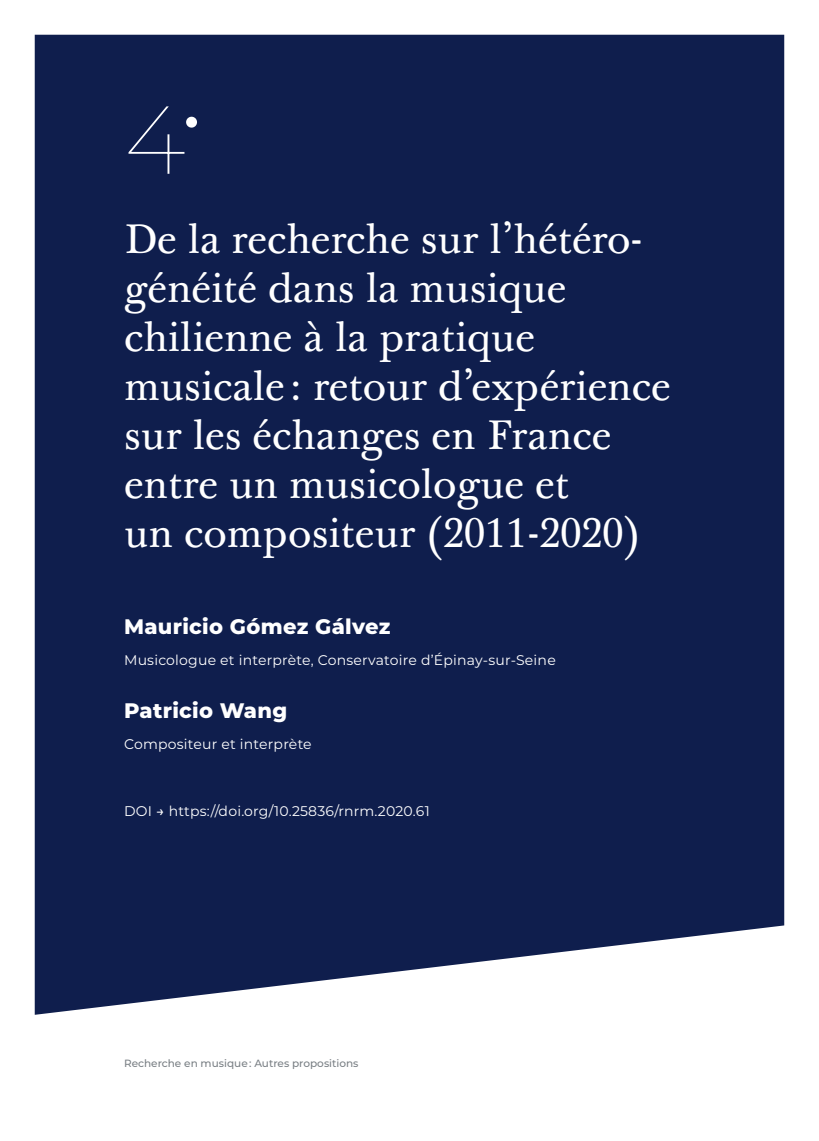
<style>
.page{position:relative;width:819px;height:1141px;background:#fff}
.page>*{position:absolute;margin:0;border:0;box-sizing:border-box;transform-origin:0 0}
._11_chiffre{font:100 96.25px "Montserrat";color:#fff}
._12_titre_blanc{font:40.25px/49px "Baskerville 10 Pro";color:#fff}
._13_auteur_blanc{font:800 21px "Montserrat";letter-spacing:.015em;color:#fff}
._15_grade_blanc{font:14px "Montserrat";letter-spacing:.015em;color:#fff}
.t1{font:500 10.5px "Montserrat";color:#797f84}
.s1{font-weight:500}
</style>
<div class="page">
<div style="left:35px;top:35px;width:749px;height:980px;background:#0f1e4d"></div>
<svg style="left:186px;top:117px;width:11px;height:11px"></svg>
<p class="_11_chiffre" style="left:124px;top:76px;width:63px">4</p>
<p class="_12_titre_blanc" style="left:124px;top:217px;width:548px">De la recherche sur l’hétéro&shy;généité dans la musique chilienne à la pratique musicale : retour d’expérience sur les échanges en France entre un musicologue et<br>un compositeur (2011-2020)</p>
<p class="_13_auteur_blanc" style="left:124px;top:611px;width:268px">Mauricio Gómez Gálvez</p>
<p class="_15_grade_blanc" style="left:124px;top:650px;width:433px">Musicologue et interprète, Conservatoire d’Épinay-sur-Seine</p>
<p class="_13_auteur_blanc" style="left:124px;top:695px;width:165px">Patricio Wang</p>
<p class="_15_grade_blanc" style="left:124px;top:734px;width:189px">Compositeur et interprète</p>
<p class="_15_grade_blanc" style="left:124px;top:801px;width:307px">DOI <span class="s1">→</span> https://doi.org/10.25836/rnrm.2020.61</p>
<p class="t1" style="left:124px;top:1055px;width:236px">Recherche en musique : Autres propositions</p>
</div>
